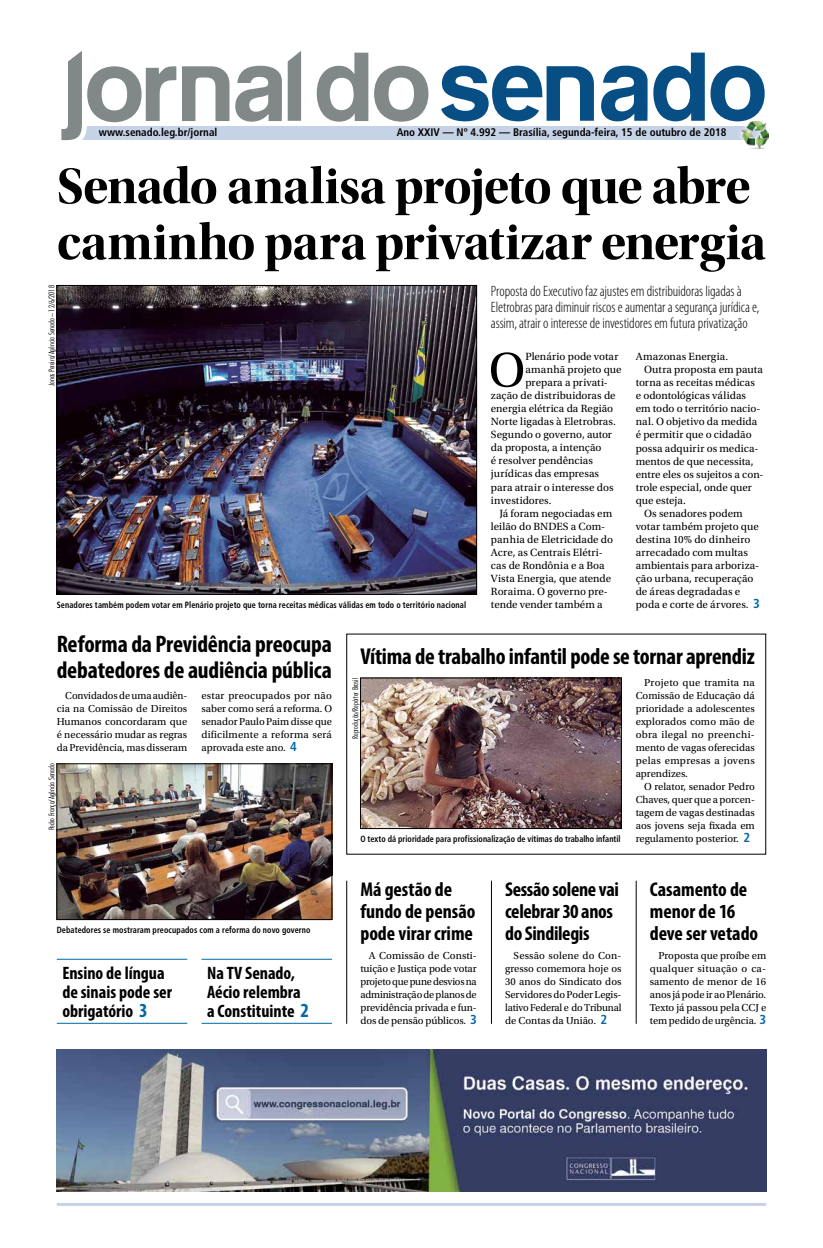
<style>
.page{position:relative;width:823px;height:1248px;background:#fff}
.page>*{position:absolute;margin:0;border:0;box-sizing:border-box;transform-origin:0 0}
.t1{font:52px/56px "Utopia Std Bold Disp";letter-spacing:-.015em;color:#000}
.t2{font:50.8px "Utopia Std";color:#000}
.t3{font:700 condensed 24px/26px "Myriad Pro";letter-spacing:-.005em;color:#000}
.t4{font:700 condensed 23px "Myriad Pro";letter-spacing:-.01em;color:#000}
.t5{font:700 condensed 20px/22px "Myriad Pro";letter-spacing:-.005em;color:#000}
.t6{font:700 condensed 18px/19px "Myriad Pro";color:#000}
.t7{font:300 condensed 15px/16px "Myriad Pro";letter-spacing:-.005em;color:#000}
.t8{font:11px "Utopia Std";letter-spacing:.005em;color:#000}
.t9{font:700 condensed 11px "Frutiger";color:#000}
.t10{font:10.6px/13px "Utopia Std";letter-spacing:-.005em;color:#000;text-align:justify}
.t11{font:700 condensed 9px "Frutiger";letter-spacing:.01em;color:#000;scale:.9 1}
.t12{font:300 condensed 8px "Futura BT";color:#000}
.s1{font-family:"Frutiger";font-weight:700;font-stretch:condensed;font-size:13px;color:#0069a4}
.s2{font-size:20px;color:#0069a4}
</style>
<div class="page">
<hr style="left:57px;top:1202px;width:708px;height:3px;background:#c6d2e6">
<div style="left:76px;top:126px;width:689px;height:13px;background:#c6d2e6"></div>
<svg style="left:182px;top:66px;width:47px;height:55px"></svg>
<svg style="left:316px;top:53px;width:52px;height:69px"></svg>
<svg style="left:374px;top:66px;width:54px;height:56px"></svg>
<svg style="left:235px;top:51px;width:66px;height:71px"></svg>
<svg style="left:653px;top:53px;width:51px;height:68px"></svg>
<svg style="left:710px;top:66px;width:54px;height:55px"></svg>
<svg style="left:441px;top:66px;width:152px;height:55px"></svg>
<svg style="left:601px;top:66px;width:46px;height:55px"></svg>
<svg style="left:61px;top:51px;width:115px;height:90px"></svg>
<div style="left:736px;top:118px;width:33px;height:33px;background:#fff;opacity:.75"></div>
<img style="left:740px;top:121px;width:28px;height:27px">
<img style="left:57px;top:1049px;width:708px;height:142px">
<img style="left:59px;top:765px;width:271px;height:152px">
<div style="left:57px;top:763px;width:275px;height:156px;border:1px solid #000"></div>
<img style="left:59px;top:287px;width:415px;height:305px">
<div style="left:57px;top:285px;width:419px;height:309px;border:1px solid #000"></div>
<hr style="left:635px;top:880px;width:1px;height:143px;background:#000">
<hr style="left:490px;top:880px;width:1px;height:143px;background:#000">
<hr style="left:346px;top:880px;width:1px;height:143px;background:#000">
<hr style="left:57px;top:1022px;width:130px;height:1px;background:#0069a4">
<hr style="left:201px;top:1022px;width:131px;height:1px;background:#0069a4">
<hr style="left:57px;top:958px;width:130px;height:1px;background:#0069a4">
<hr style="left:201px;top:958px;width:131px;height:1px;background:#0069a4">
<img style="left:362px;top:679px;width:257px;height:147px">
<div style="left:360px;top:677px;width:261px;height:151px;border:1px solid #000"></div>
<p class="t9" style="left:99px;top:126px;width:120px">www.senado.leg.br/jornal</p>
<p class="t9" style="left:396px;top:126px;width:331px">Ano XXIV — Nº 4.992 — Brasília, segunda-feira, 15 de outubro de 2018</p>
<h1 class="t1" style="left:57px;top:159px;width:710px">Senado analisa projeto que abre caminho para privatizar energia</h1>
<h3 class="t7" style="left:490px;top:283px;width:270px">Proposta do Executivo faz ajustes em distribuidoras ligadas à<br>Eletrobras para diminuir riscos e aumentar a segurança jurídica e, assim, atrair o interesse de investidores em futura privatização</h3>
<h2 class="t2" style="left:488px;top:342px;width:38px">O</h2>
<p class="t8" style="left:525px;top:351px;width:94px">Plenário pode votar</p>
<p class="t12" style="left:47px;top:386px;width:102px;rotate:-90deg">Jonas Pereira/Agência Senado – 12/6/2018</p>
<p class="t8" style="left:635px;top:351px;width:94px">Amazonas Energia.</p>
<p class="t8" style="left:643px;top:364px;width:120px">Outra proposta em pauta</p>
<p class="t8" style="left:635px;top:377px;width:121px">torna as receitas médicas</p>
<p class="t8" style="left:635px;top:390px;width:112px">e odontológicas válidas</p>
<p class="t8" style="left:635px;top:403px;width:126px">em todo o território nacio-</p>
<p class="t8" style="left:635px;top:416px;width:123px">nal. O objetivo da medida</p>
<p class="t8" style="left:635px;top:429px;width:117px">é permitir que o cidadão</p>
<p class="t8" style="left:635px;top:442px;width:124px">possa adquirir os medica-</p>
<p class="t8" style="left:635px;top:455px;width:119px">mentos de que necessita,</p>
<p class="t8" style="left:635px;top:468px;width:129px">entre eles os sujeitos a con-</p>
<p class="t8" style="left:635px;top:481px;width:118px">trole especial, onde quer</p>
<p class="t8" style="left:635px;top:494px;width:52px">que esteja.</p>
<p class="t8" style="left:643px;top:507px;width:100px">Os senadores podem</p>
<p class="t8" style="left:635px;top:520px;width:124px">votar também projeto que</p>
<p class="t8" style="left:635px;top:533px;width:116px">destina 10% do dinheiro</p>
<p class="t8" style="left:635px;top:546px;width:114px">arrecadado com multas</p>
<p class="t8" style="left:635px;top:559px;width:125px">ambientais para arboriza-</p>
<p class="t8" style="left:635px;top:572px;width:119px">ção urbana, recuperação</p>
<p class="t8" style="left:635px;top:585px;width:106px">de áreas degradadas e</p>
<p class="t8" style="left:525px;top:364px;width:97px">amanhã projeto que</p>
<p class="t8" style="left:525px;top:377px;width:84px">prepara a privati-</p>
<p class="t8" style="left:490px;top:390px;width:126px">zação de distribuidoras de</p>
<p class="t8" style="left:490px;top:403px;width:124px">energia elétrica da Região</p>
<p class="t8" style="left:490px;top:416px;width:126px">Norte ligadas à Eletrobras.</p>
<p class="t8" style="left:490px;top:429px;width:122px">Segundo o governo, autor</p>
<p class="t8" style="left:490px;top:442px;width:112px">da proposta, a intenção</p>
<p class="t8" style="left:490px;top:455px;width:103px">é resolver pendências</p>
<p class="t8" style="left:490px;top:468px;width:110px">jurídicas das empresas</p>
<p class="t8" style="left:490px;top:481px;width:124px">para atrair o interesse dos</p>
<p class="t8" style="left:490px;top:494px;width:62px">investidores.</p>
<p class="t8" style="left:499px;top:507px;width:114px">Já foram negociadas em</p>
<p class="t8" style="left:490px;top:520px;width:116px">leilão do BNDES a Com-</p>
<p class="t8" style="left:490px;top:533px;width:123px">panhia de Eletricidade do</p>
<p class="t8" style="left:490px;top:546px;width:113px">Acre, as Centrais Elétri-</p>
<p class="t8" style="left:490px;top:559px;width:115px">cas de Rondônia e a Boa</p>
<p class="t8" style="left:490px;top:572px;width:122px">Vista Energia, que atende</p>
<p class="t8" style="left:490px;top:585px;width:118px">Roraima. O governo pre-</p>
<p class="t8" style="left:490px;top:598px;width:113px">tende vender também a</p>
<p class="t11" style="left:57px;top:599px;width:456px">Senadores também podem votar em Plenário projeto que torna receitas médicas válidas em todo o território nacional</p>
<p class="t8" style="left:635px;top:598px;width:126px">poda e corte de árvores. <span class="s1">3</span></p>
<h3 class="t3" style="left:57px;top:630px;width:276px">Reforma da Previdência preocupa debatedores de audiência pública</h3>
<p class="t10" style="left:57px;top:688px;width:132px;text-indent:9px">Convidados de uma audiên&shy;cia na Comissão de Direitos Humanos concordaram que é necessário mudar as regras da Previdência, mas disseram</p>
<p class="t10" style="left:201px;top:688px;width:132px">estar preocupados por não saber como será a reforma. O senador Paulo Paim disse que dificilmente a reforma será aprovada este ano. <span class="s1">4</span></p>
<p class="t12" style="left:47px;top:830px;width:68px;rotate:-90deg">Pedro França/Agência Senado</p>
<p class="t11" style="left:57px;top:924px;width:283px">Debatedores se mostraram preocupados com a reforma do novo governo</p>
<h3 class="t6" style="left:62px;top:963px;width:111px">Ensino de língua de sinais pode ser obrigatório <span class="s2">3</span></h3>
<h3 class="t6" style="left:207px;top:963px;width:103px">Na TV Senado,<br>Aécio relembra a Constituinte <span class="s2">2</span></h3>
<h3 class="t4" style="left:360px;top:641px;width:396px">Vítima de trabalho infantil pode se tornar aprendiz</h3>
<p class="t10" style="left:635px;top:675px;width:121px;text-indent:9px">Projeto que tramita na Comissão de Educação dá prioridade a adolescentes explorados como mão de obra ilegal no preenchi&shy;mento de vagas oferecidas pelas empresas a jovens aprendizes.</p>
<p class="t10" style="left:635px;top:779px;width:121px;text-indent:9px">O relator, senador Pedro Chaves, quer que a porcen&shy;tagem de vagas destinadas aos jovens seja fixada em regulamento posterior. <span class="s1">2</span></p>
<p class="t12" style="left:350px;top:739px;width:63px;rotate:-90deg">Reprodução/Repórter Brasil</p>
<p class="t11" style="left:360px;top:833px;width:290px">O texto dá prioridade para profissionalização de vítimas do trabalho infantil</p>
<h3 class="t5" style="left:360px;top:877px;width:116px">Má gestão de fundo de pensão pode virar crime</h3>
<p class="t10" style="left:360px;top:948px;width:118px;text-indent:9px">A Comissão de Consti&shy;tuição e Justiça pode votar projeto que pune desvios na administração de planos de previdência privada e fun&shy;dos de pensão públicos. <span class="s1">3</span></p>
<h3 class="t5" style="left:505px;top:877px;width:115px">Sessão solene vai celebrar 30 anos do Sindilegis</h3>
<p class="t10" style="left:505px;top:948px;width:118px;text-indent:9px">Sessão solene do Con&shy;gresso comemora hoje os 30 anos do Sindicato dos Servidores do Poder Legis&shy;lativo Federal e do Tribunal de Contas da União. <span class="s1">2</span></p>
<h3 class="t5" style="left:649px;top:877px;width:110px">Casamento de menor de 16 deve ser vetado</h3>
<p class="t10" style="left:649px;top:948px;width:118px;text-indent:9px">Proposta que proíbe em qualquer situação o ca&shy;samento de menor de 16 anos já pode ir ao Plenário.<br>Texto já passou pela CCJ e tem pedido de urgência. <span class="s1">3</span></p>
</div>
